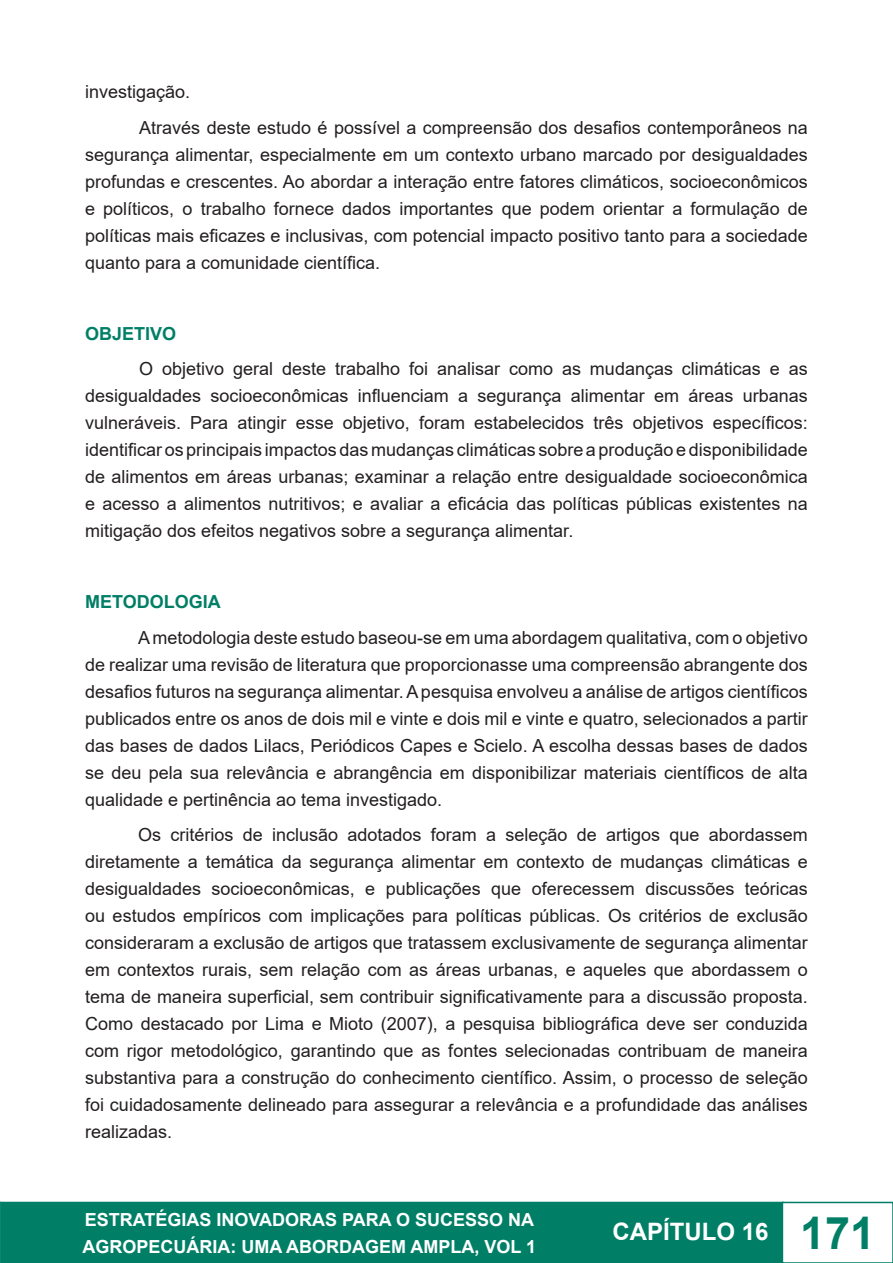
<style>
.page{position:relative;width:893px;height:1263px;background:#fff}
.page>*{position:absolute;margin:0;border:0;box-sizing:border-box;transform-origin:0 0}
.t1{font:700 24px "Arial";color:#fff}
.t2{font:18px/27px "Arial";color:#231f20;text-align:justify}
.t3{font:700 18px/27px "Arial";color:#fff}
.t4{font:700 18px "Arial";color:#007f66}
.s1{font-size:45px;color:#007f66}
</style>
<div class="page">
<div style="left:1px;top:1202px;width:782px;height:60px;background:#007f66"></div>
<div style="left:0;top:1202px;width:784px;height:61px;border:2px solid #007f66"></div>
<svg style="left:0;top:1202px;width:1px;height:61px"></svg>
<div style="left:782px;top:1202px;width:111px;height:61px;border:2px solid #007f66"></div>
<p class="t2" style="left:85px;top:78px;width:107px">investigação.</p>
<p class="t2" style="left:85px;top:114px;width:724px;text-indent:54px">Através deste estudo é possível a compreensão dos desafios contemporâneos na segurança alimentar, especialmente em um contexto urbano marcado por desigualdades profundas e crescentes. Ao abordar a interação entre fatores climáticos, socioeconômicos e políticos, o trabalho fornece dados importantes que podem orientar a formulação de políticas mais eficazes e inclusivas, com potencial impacto positivo tanto para a sociedade quanto para a comunidade científica.</p>
<p class="t4" style="left:85px;top:321px;width:93px">OBJETIVO</p>
<p class="t2" style="left:85px;top:355px;width:724px;text-indent:54px">O objetivo geral deste trabalho foi analisar como as mudanças climáticas e as desigualdades socioeconômicas influenciam a segurança alimentar em áreas urbanas vulneráveis. Para atingir esse objetivo, foram estabelecidos três objetivos específicos: identificar os principais impactos das mudanças climáticas sobre a produção e disponibilidade de alimentos em áreas urbanas; examinar a relação entre desigualdade socioeconômica e acesso a alimentos nutritivos; e avaliar a eficácia das políticas públicas existentes na mitigação dos efeitos negativos sobre a segurança alimentar.</p>
<p class="t4" style="left:85px;top:589px;width:137px">METODOLOGIA</p>
<p class="t2" style="left:85px;top:624px;width:724px;text-indent:53px">A metodologia deste estudo baseou-se em uma abordagem qualitativa, com o objetivo de realizar uma revisão de literatura que proporcionasse uma compreensão abrangente dos desafios futuros na segurança alimentar.Apesquisa envolveu a análise de artigos científicos publicados entre os anos de dois mil e vinte e dois mil e vinte e quatro, selecionados a partir das bases de dados Lilacs, Periódicos Capes e Scielo. A escolha dessas bases de dados se deu pela sua relevância e abrangência em disponibilizar materiais científicos de alta qualidade e pertinência ao tema investigado.</p>
<p class="t2" style="left:85px;top:821px;width:724px;text-indent:53px">Os critérios de inclusão adotados foram a seleção de artigos que abordassem diretamente a temática da segurança alimentar em contexto de mudanças climáticas e desigualdades socioeconômicas, e publicações que oferecessem discussões teóricas ou estudos empíricos com implicações para políticas públicas. Os critérios de exclusão consideraram a exclusão de artigos que tratassem exclusivamente de segurança alimentar em contextos rurais, sem relação com as áreas urbanas, e aqueles que abordassem o tema de maneira superficial, sem contribuir significativamente para a discussão proposta.<br>Como destacado por Lima e Mioto (2007), a pesquisa bibliográfica deve ser conduzida com rigor metodológico, garantindo que as fontes selecionadas contribuam de maneira substantiva para a construção do conhecimento científico. Assim, o processo de seleção foi cuidadosamente delineado para assegurar a relevância e a profundidade das análises realizadas.</p>
<p class="t3" style="left:82px;top:1206px;width:455px">ESTRATÉGIAS INOVADORAS PARA O SUCESSO NA<br>AGROPECUÁRIA: UMA ABORDAGEM AMPLA, VOL 1</p>
<h1 class="t1" style="left:612px;top:1215px;width:264px">CAPÍTULO 16 <span class="s1">171</span></h1>
</div>
